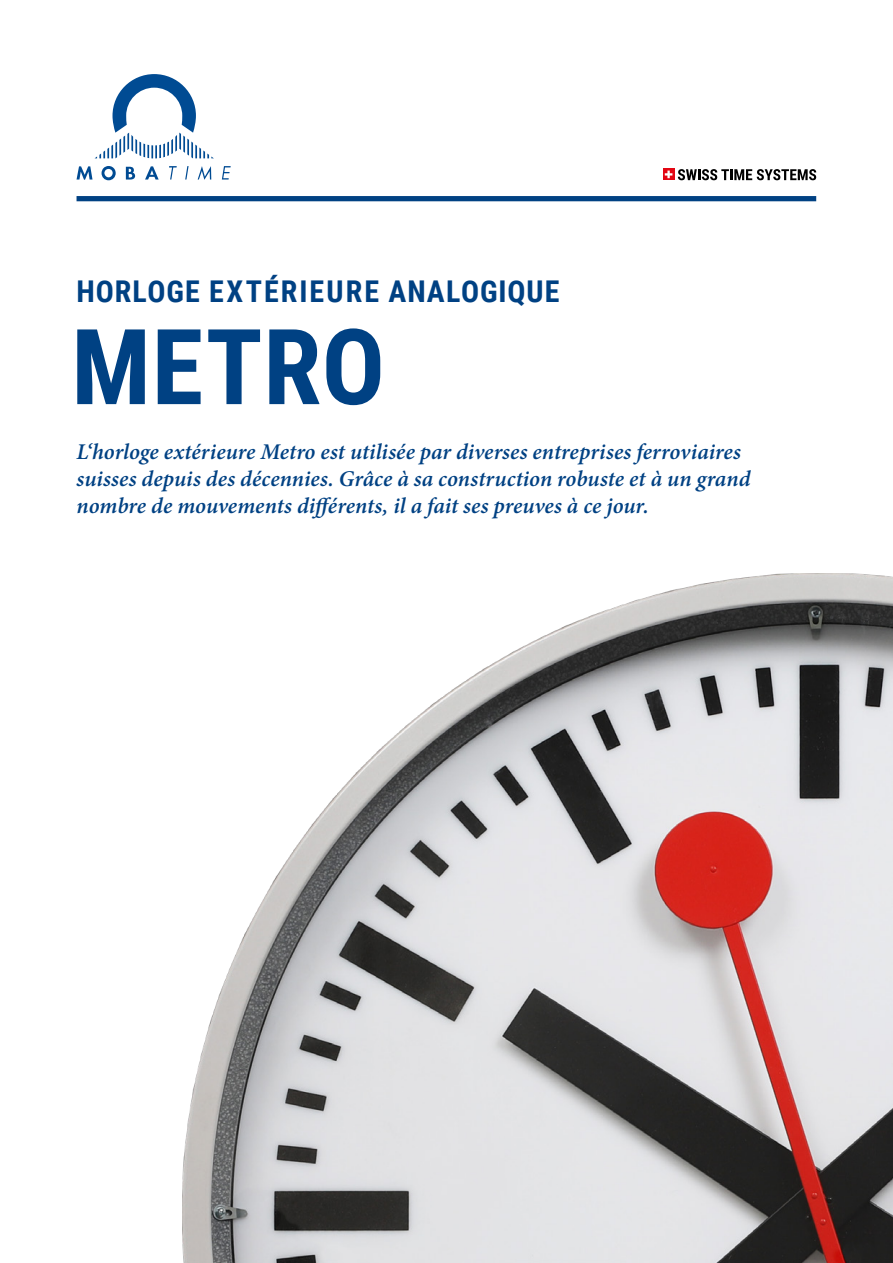
<style>
.page{position:relative;width:893px;height:1263px;background:#fff}
.page>*{position:absolute;margin:0;border:0;box-sizing:border-box;transform-origin:0 0}
.t1{font:700 105px "Roboto Condensed";letter-spacing:.005em;color:#004183}
.t2{font:700 30px "Roboto Condensed";letter-spacing:.035em;color:#004183}
.t3{font:italic 600 22.5px/27px "Minion Pro";color:#004183}
</style>
<div class="page">
<svg style="left:95px;top:74px;width:119px;height:84px"></svg>
<svg style="left:77px;top:166px;width:15px;height:14px"></svg>
<svg style="left:102px;top:166px;width:14px;height:14px"></svg>
<svg style="left:126px;top:167px;width:9px;height:13px"></svg>
<svg style="left:145px;top:166px;width:14px;height:14px"></svg>
<svg style="left:169px;top:166px;width:8px;height:14px"></svg>
<svg style="left:185px;top:166px;width:4px;height:14px"></svg>
<svg style="left:198px;top:166px;width:13px;height:14px"></svg>
<svg style="left:222px;top:166px;width:9px;height:14px"></svg>
<svg style="left:663px;top:169px;width:11px;height:11px"></svg>
<svg style="left:665px;top:171px;width:7px;height:7px"></svg>
<svg style="left:678px;top:169px;width:138px;height:11px"></svg>
<div style="left:77px;top:196px;width:739px;height:5px;background:#004183"></div>
<img style="left:183px;top:573px;width:710px;height:690px">
<p class="t2" style="left:77px;top:270px;width:484px">HORLOGE EXTÉRIEURE ANALOGIQUE</p>
<p class="t1" style="left:71px;top:293px;width:315px">METRO</p>
<p class="t3" style="left:77px;top:438px;width:675px">L‘horloge extérieure Metro est utilisée par diverses entreprises ferroviaires suisses depuis des décennies. Grâce à sa construction robuste et à un grand nombre de mouvements différents, il a fait ses preuves à ce jour.</p>
</div>
